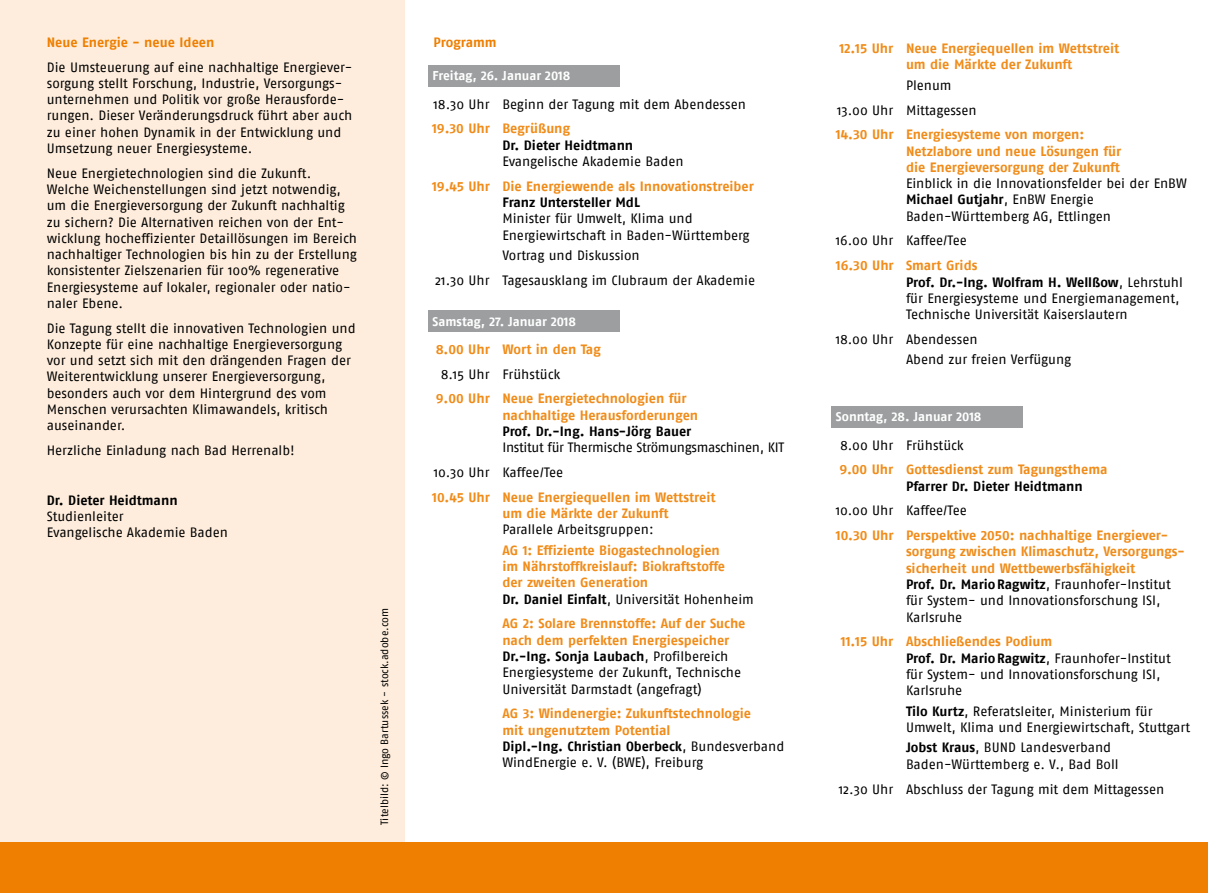
<style>
.page{position:relative;width:1208px;height:893px;background:#fff}
.page>*{position:absolute;margin:0;border:0;box-sizing:border-box;transform-origin:0 0}
.t1{font:13.5px/16.2px "Fago No";letter-spacing:-.005em;color:#000}
.t2{font:13.5px/16.2px "Fago No Bold Lf";color:#f08c1a}
.t3{font:13.5px/16.2px "Fago No";letter-spacing:-.025em;color:#000}
.t4{font:700 13.5px "Fago No";letter-spacing:-.01em;color:#ee7f00}
.t5{font:12.75px "Fago No Bold Lf";color:#fff}
.t6{font:10.5px "Fago No";color:#000}
.s1{font-weight:700;color:#ee7f00}
.s2{font-family:"Fago No Bold Lf"}
.s3{font-family:"Fago No Bold Lf";color:#f08c1a}
.s4{font-family:"Fago No";color:#000}
.s5{color:#000}
</style>
<div class="page">
<div style="left:0;top:0;width:404px;height:842px;background:#feeddc"></div>
<div style="left:0;top:842px;width:1208px;height:51px;background:#ee7f00"></div>
<div style="left:428px;top:65px;width:192px;height:22px;background:#9c9e9f"></div>
<div style="left:428px;top:310px;width:192px;height:22px;background:#9c9e9f"></div>
<div style="left:831px;top:406px;width:192px;height:21px;background:#9c9e9f"></div>
<p class="t1" style="left:47px;top:30px;width:307px;line-height:24.8px"><span class="s1">Neue Energie - neue Ideen<br></span>Die Umsteuerung auf eine nachhaltige Energiever-</p>
<p class="t1" style="left:47px;top:75px;width:307px">sorgung stellt Forschung, Industrie, Versorgungs&shy;unternehmen und Politik vor große Herausforde&shy;rungen. Dieser Veränderungsdruck führt aber auch zu einer hohen Dynamik in der Entwicklung und Umsetzung neuer Energiesysteme.</p>
<p class="t1" style="left:47px;top:165px;width:312px">Neue Energietechnologien sind die Zukunft.<br>Welche Weichenstellungen sind jetzt notwendig, um die Energieversorgung der Zukunft nachhaltig zu sichern? Die Alternativen reichen von der Ent&shy;wicklung hocheffizienter Detaillösungen im Bereich nachhaltiger Technologien bis hin zu der Erstellung konsistenter Zielszenarien für 100% regenerative Energiesysteme auf lokaler, regionaler oder natio&shy;naler Ebene.</p>
<p class="t1" style="left:47px;top:320px;width:310px">Die Tagung stellt die innovativen Technologien und Konzepte für eine nachhaltige Energieversorgung vor und setzt sich mit den drängenden Fragen der Weiterentwicklung unserer Energieversorgung, besonders auch vor dem Hintergrund des vom Menschen verursachten Klimawandels, kritisch auseinander.</p>
<p class="t1" style="left:47px;top:442px;width:249px">Herzliche Einladung nach Bad Herrenalb!</p>
<p class="t1" style="left:47px;top:492px;width:183px"><span class="s2">Dr. Dieter Heidtmann<br></span>Studienleiter<br>Evangelische Akademie Baden</p>
<p class="t6" style="left:378px;top:825px;width:218px;rotate:-90deg">Titelbild: © Ingo Bartussek - stock.adobe.com</p>
<p class="t4" style="left:433px;top:34px;width:65px">Programm</p>
<p class="t5" style="left:432px;top:68px;width:139px">Freitag, 26. Januar 2018</p>
<p class="t1" style="left:432px;top:92px;width:315px;line-height:24.8px">18.30 Uhr Beginn der Tagung mit dem Abendessen<br><span class="s3">19.30 Uhr Begrüßung</span></p>
<p class="t1" style="left:502px;top:137px;width:183px"><span class="s2">Dr. Dieter Heidtmann<br></span>Evangelische Akademie Baden</p>
<p class="t1" style="left:502px;top:178px;width:253px;text-indent:-70px"><span class="s3">19.45 Uhr Die Energiewende als Innovationstreiber </span><span class="s2">Franz Untersteller MdL<br></span>Minister für Umwelt, Klima und Energiewirtschaft in Baden-Württemberg</p>
<p class="t1" style="left:435px;top:243px;width:321px;line-height:24.8px;text-indent:67px">Vortrag und Diskussion<br>21.30 Uhr Tagesausklang im Clubraum der Akademie</p>
<p class="t5" style="left:432px;top:314px;width:145px">Samstag, 27. Januar 2018</p>
<p class="t2" style="left:436px;top:341px;width:167px">8.00 Uhr Wort in den Tag</p>
<p class="t1" style="left:441px;top:366px;width:121px">8.15 Uhr Frühstück</p>
<p class="t2" style="left:436px;top:390px;width:252px">9.00 Uhr Neue Energietechnologien für</p>
<p class="t3" style="left:502px;top:407px;width:283px"><span class="s3">nachhaltige Herausforderungen<br></span><span class="s2">Prof. Dr.-Ing. Hans-Jörg Bauer<br></span>Institut für Thermische Strömungsmaschinen, KIT</p>
<p class="t2" style="left:432px;top:460px;width:285px;line-height:24.8px"><span class="s4">10.30 Uhr Kaffee/Tee<br></span>10.45 Uhr Neue Energiequellen im Wettstreit</p>
<p class="t1" style="left:502px;top:505px;width:168px"><span class="s3">um die Märkte der Zukunft<br></span>Parallele Arbeitsgruppen:</p>
<p class="t2" style="left:502px;top:542px;width:253px">AG 1: Effiziente Biogastechnologien<br>im Nährstoffkreislauf: Biokraftstoffe<br>der zweiten Generation<br><span class="s5">Dr. Daniel Einfalt</span><span class="s4">, Universität Hohenheim</span></p>
<p class="t1" style="left:502px;top:615px;width:245px"><span class="s3">AG 2: Solare Brennstoffe: Auf der Suche nach dem perfekten Energiespeicher </span><span class="s2">Dr.-Ing. Sonja Laubach</span>, Profilbereich Energiesysteme der Zukunft, Technische Universität Darmstadt (angefragt)</p>
<p class="t2" style="left:502px;top:705px;width:283px">AG 3: Windenergie: Zukunftstechnologie<br>mit ungenutztem Potential<br><span class="s5">Dipl.-Ing. Christian Oberbeck</span><span class="s4">, Bundesverband WindEnergie e. V. (BWE), Freiburg</span></p>
<p class="t2" style="left:906px;top:40px;width:215px;text-indent:-67px">12.15 Uhr Neue Energiequellen im Wettstreit um die Märkte der Zukunft</p>
<p class="t2" style="left:836px;top:73px;width:250px;line-height:24.8px;text-indent:70px"><span class="s4">Plenum<br>13.00 Uhr Mittagessen<br></span>14.30 Uhr Energiesysteme von morgen:</p>
<p class="t1" style="left:906px;top:143px;width:282px"><span class="s3">Netzlabore und neue Lösungen für<br>die Energieversorgung der Zukunft<br></span>Einblick in die Innovationsfelder bei der EnBW <span class="s2">Michael Gutjahr</span>, EnBW Energie Baden-Württemberg AG, Ettlingen</p>
<p class="t1" style="left:836px;top:228px;width:143px;line-height:24.8px">16.00 Uhr Kaffee/Tee<br><span class="s3">16.30 Uhr Smart Grids</span></p>
<p class="t1" style="left:906px;top:274px;width:278px"><span class="s2">Prof. Dr.-Ing. Wolfram H. Wellßow</span>, Lehrstuhl für Energiesysteme und Energiemanagement,<br>Technische Universität Kaiserslautern</p>
<p class="t1" style="left:906px;top:329px;width:167px;line-height:20.5px;text-indent:-70px">18.00 Uhr Abendessen<br>Abend zur freien Verfügung</p>
<p class="t5" style="left:836px;top:409px;width:147px">Sonntag, 28. Januar 2018</p>
<p class="t2" style="left:839px;top:432px;width:269px;line-height:24.8px"><span class="s4">8.00 Uhr Frühstück<br></span>9.00 Uhr Gottesdienst zum Tagungsthema</p>
<p class="t2" style="left:836px;top:473px;width:334px;line-height:24.8px;text-indent:70px"><span class="s5">Pfarrer Dr. Dieter Heidtmann<br></span><span class="s4">10.00 Uhr Kaffee/Tee<br></span>10.30 Uhr Perspektive 2050: nachhaltige Energiever-</p>
<p class="t2" style="left:906px;top:543px;width:280px">sorgung zwischen Klimaschutz, Versorgungs&shy;sicherheit und Wettbewerbsfähigkeit<br><span class="s5">Prof. Dr. MarioRagwitz</span><span class="s4">, Fraunhofer-Institut für System- und Innovationsforschung ISI, Karlsruhe</span></p>
<p class="t1" style="left:906px;top:633px;width:266px;text-indent:-65px"><span class="s3">11.15 Uhr Abschließendes Podium<br></span><span class="s2">Prof. Dr. MarioRagwitz</span>, Fraunhofer-Institut für System- und Innovationsforschung ISI, Karlsruhe</p>
<p class="t1" style="left:906px;top:703px;width:286px"><span class="s2">Tilo Kurtz</span>, Referatsleiter, Ministerium für<br>Umwelt, Klima und Energiewirtschaft, Stuttgart</p>
<p class="t1" style="left:906px;top:739px;width:214px"><span class="s2">Jobst Kraus</span>, BUND Landesverband<br>Baden-Württemberg e. V., Bad Boll</p>
<p class="t1" style="left:838px;top:780px;width:327px">12.30 Uhr Abschluss der Tagung mit dem Mittagessen</p>
</div>
